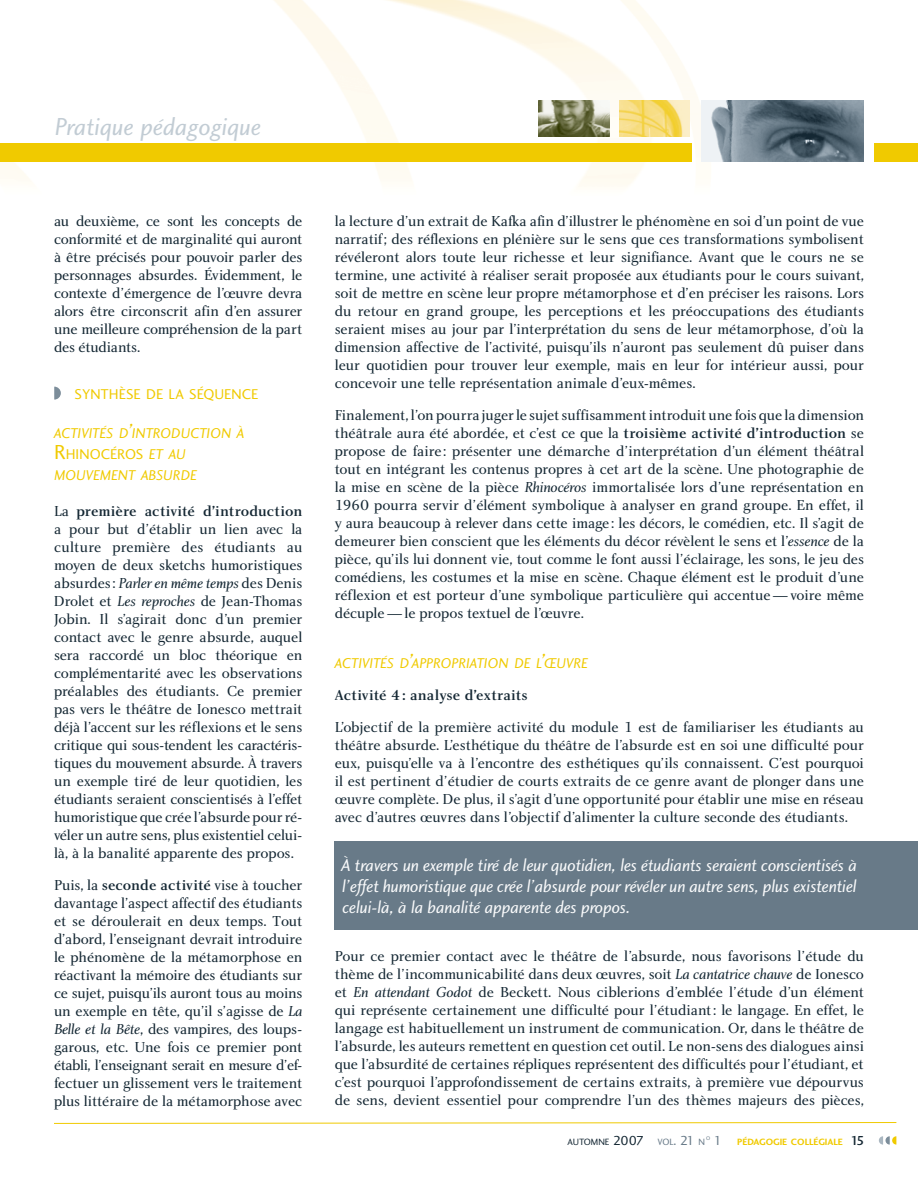
<style>
.page{position:relative;width:918px;height:1188px;background:#fff}
.page>*{position:absolute;margin:0;border:0;box-sizing:border-box;transform-origin:0 0}
.t1{font:25.5px "Charlotte Sans Book Italic Plain";color:#c2ccd4}
.t2{font:18px/21px "Charlotte Sans Book Italic Plain";letter-spacing:-.01em;color:#f9fafb;text-align:justify}
.t3{font:15px/18px "Charlotte Book Plain";letter-spacing:-.01em;color:#142733;text-align:justify}
.t4{font:15px "Charlotte Medium Plain";color:#142733}
.t5{font:14.7px "Charlotte Sans Book Italic Plain";letter-spacing:-.005em;color:#f0ca00}
.t6{font:14.7px "Charlotte Sans Book Plain";color:#f0ca00}
.t7{font:9.45px "Charlotte Sans Bold Plain";color:#f0ca00}
.t8{font:9.45px "Charlotte Sans Book Plain";color:#142733}
.t9{font:5.55px "Charlotte Sans Book Plain";color:#687a88}
.s1{font-size:21px}
.s2{font-family:"Charlotte Sans Book Italic Plain"}
.s3{font-family:"Charlotte Book Plain"}
.s4{font-family:"Charlotte Book Italic Plain"}
.s5{font-family:"Charlotte Medium Plain"}
.s6{font-size:13.5px}
.s7{color:#687a88}
.s8{font-size:13.5px;color:#687a88}
.s9{font-family:"Charlotte Sans Book Plain";font-size:13.5px;color:#687a88}
.s10{font-family:"Charlotte Sans Medium Plain";font-size:13.5px;color:#142733}
</style>
<div class="page">
<img style="left:0;top:0;width:918px;height:187px">
<img style="left:701px;top:101px;width:162px;height:61px">
<img style="left:620px;top:101px;width:70px;height:36px">
<img style="left:539px;top:101px;width:70px;height:36px">
<svg style="left:54px;top:1122px;width:843px;height:2px;background:#f7e37f"></svg>
<div style="left:875px;top:144px;width:43px;height:18px;background:#f0ca00"></div>
<div style="left:0;top:144px;width:691px;height:18px;background:#f0ca00"></div>
<svg style="left:879px;top:1136px;width:17px;height:9px"></svg>
<svg style="left:54px;top:387px;width:7px;height:13px"></svg>
<div style="left:335px;top:841px;width:583px;height:89px;background:#687a88"></div>
<h1 class="t1" style="left:55px;top:116px;width:208px">Pratique pédagogique</h1>
<p class="t3" style="left:54px;top:213px;width:250px">au deuxième, ce sont les concepts de conformité et de marginalité qui auront à être précisés pour pouvoir parler des personnages absurdes. Évidemment, le contexte d’émergence de l’œuvre devra alors être circonscrit afin d’en assurer une meilleure compréhension de la part des étudiants.</p>
<p class="t6" style="left:75px;top:389px;width:185px">SYNTHÈSE DE LA SÉQUENCE</p>
<p class="t5" style="left:54px;top:427px;width:192px">ACTIVITÉS D<span class="s1">’</span>INTRODUCTION À</p>
<p class="t6" style="left:54px;top:448px;width:134px"><span class="s1">R</span>HINOCÉROS <span class="s2">ET AU</span></p>
<p class="t5" style="left:54px;top:469px;width:145px">MOUVEMENT ABSURDE</p>
<p class="t4" style="left:54px;top:506px;width:250px"><span class="s3">La</span> première activité d’introduction</p>
<p class="t3" style="left:54px;top:522px;width:250px">a pour but d’établir un lien avec la culture première des étudiants au moyen de deux sketchs humoristiques absurdes : <span class="s4">Parler en même temps</span> des Denis Drolet et <span class="s4">Les reproches</span> de Jean-Thomas Jobin. Il s’agirait donc d’un premier contact avec le genre absurde, auquel sera raccordé un bloc théorique en complémentarité avec les observations préalables des étudiants. Ce premier pas vers le théâtre de Ionesco mettrait déjà l’accent sur les réflexions et le sens critique qui sous-tendent les caractéris&shy;tiques du mouvement absurde. À travers un exemple tiré de leur quotidien, les étudiants seraient conscientisés à l’effet humoristique que crée l’absurde pour ré&shy;véler un autre sens, plus existentiel celui&shy;là, à la banalité apparente des propos.</p>
<p class="t3" style="left:54px;top:877px;width:250px">Puis, la <span class="s5">seconde activité</span> vise à toucher davantage l’aspect affectif des étudiants et se déroulerait en deux temps. Tout d’abord, l’enseignant devrait introduire le phénomène de la métamorphose en réactivant la mémoire des étudiants sur ce sujet, puisqu’ils auront tous au moins un exemple en tête, qu’il s’agisse de <span class="s4">La Belle et la Bête</span>, des vampires, des loups&shy;garous, etc. Une fois ce premier pont établi, l’enseignant serait en mesure d’ef&shy;fectuer un glissement vers le traitement plus littéraire de la métamorphose avec</p>
<p class="t3" style="left:335px;top:213px;width:531px">la lecture d’un extrait de Kafka afin d’illustrer le phénomène en soi d’un point de vue narratif ; des réflexions en plénière sur le sens que ces transformations symbolisent révéleront alors toute leur richesse et leur signifiance. Avant que le cours ne se termine, une activité à réaliser serait proposée aux étudiants pour le cours suivant, soit de mettre en scène leur propre métamorphose et d’en préciser les raisons. Lors du retour en grand groupe, les perceptions et les préoccupations des étudiants seraient mises au jour par l’interprétation du sens de leur métamorphose, d’où la dimension affective de l’activité, puisqu’ils n’auront pas seulement dû puiser dans leur quotidien pour trouver leur exemple, mais en leur for intérieur aussi, pour concevoir une telle représentation animale d’eux-mêmes.</p>
<p class="t3" style="left:335px;top:407px;width:531px">Finalement, l’on pourra juger le sujet suffisamment introduit une fois que la dimension théâtrale aura été abordée, et c’est ce que la <span class="s5">troisième activité d’introduction</span> se propose de faire : présenter une démarche d’interprétation d’un élément théâtral tout en intégrant les contenus propres à cet art de la scène. Une photographie de la mise en scène de la pièce <span class="s4">Rhinocéros</span> immortalisée lors d’une représentation en 1960 pourra servir d’élément symbolique à analyser en grand groupe. En effet, il y aura beaucoup à relever dans cette image : les décors, le comédien, etc. Il s’agit de demeurer bien conscient que les éléments du décor révèlent le sens et l’<span class="s4">essence</span> de la pièce, qu’ils lui donnent vie, tout comme le font aussi l’éclairage, les sons, le jeu des comédiens, les costumes et la mise en scène. Chaque élément est le produit d’une réflexion et est porteur d’une symbolique particulière qui accentue — voire même décuple — le propos textuel de l’œuvre.</p>
<p class="t5" style="left:335px;top:658px;width:255px">ACTIVITÉS D<span class="s1">’</span>APPROPRIATION DE L<span class="s1">’</span>ŒUVRE</p>
<p class="t4" style="left:335px;top:689px;width:195px">Activité 4 : analyse d’extraits</p>
<p class="t3" style="left:335px;top:719px;width:531px">L’objectif de la première activité du module 1 est de familiariser les étudiants au théâtre absurde. L’esthétique du théâtre de l’absurde est en soi une difficulté pour eux, puisqu’elle va à l’encontre des esthétiques qu’ils connaissent. C’est pourquoi il est pertinent d’étudier de courts extraits de ce genre avant de plonger dans une œuvre complète. De plus, il s’agit d’une opportunité pour établir une mise en réseau avec d’autres œuvres dans l’objectif d’alimenter la culture seconde des étudiants.</p>
<p class="t2" style="left:341px;top:856px;width:517px">À travers un exemple tiré de leur quotidien, les étudiants seraient conscientisés à l’effet humoristique que crée l’absurde pour révéler un autre sens, plus existentiel celui-là, à la banalité apparente des propos.</p>
<p class="t3" style="left:335px;top:949px;width:531px">Pour ce premier contact avec le théâtre de l’absurde, nous favorisons l’étude du thème de l’incommunicabilité dans deux œuvres, soit <span class="s4">La cantatrice chauve</span> de Ionesco et <span class="s4">En attendant Godot</span> de Beckett. Nous ciblerions d’emblée l’étude d’un élément qui représente certainement une difficulté pour l’étudiant : le langage. En effet, le langage est habituellement un instrument de communication. Or, dans le théâtre de l’absurde, les auteurs remettent en question cet outil. Le non-sens des dialogues ainsi que l’absurdité de certaines répliques représentent des difficultés pour l’étudiant, et c’est pourquoi l’approfondissement de certains extraits, à première vue dépourvus de sens, devient essentiel pour comprendre l’un des thèmes majeurs des pièces,</p>
<p class="t8" style="left:568px;top:1138px;width:139px">AUTOMNE <span class="s6">2007</span> <span class="s7">VOL</span><span class="s8">. 21</span> <span class="s7">N</span></p>
<p class="t9" style="left:706px;top:1136px;width:6px">O</p>
<p class="t7" style="left:714px;top:1138px;width:152px"><span class="s9">1</span> PÉDAGOGIE COLLÉGIALE <span class="s10">15</span></p>
</div>
